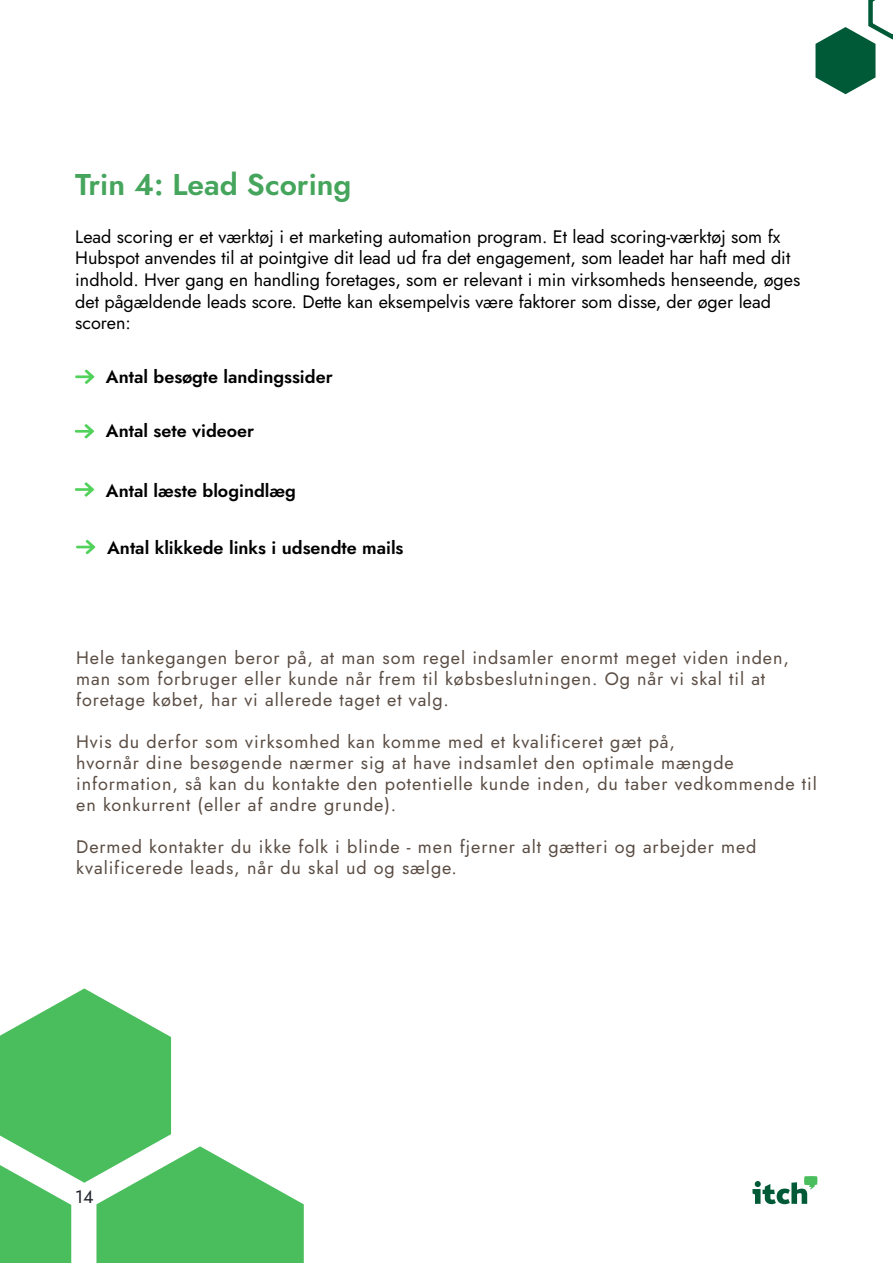
<style>
.page{position:relative;width:893px;height:1263px;background:#fff}
.page>*{position:absolute;margin:0;border:0;box-sizing:border-box;transform-origin:0 0}
.t1{font:600 30px "Jost";color:#46a55c}
.t2{font:18px/21px "Jost";letter-spacing:.05em;color:#5a4d44}
.t3{font:18px/21.6px "Jost";color:#000}
.t4{font:600 18px "Jost";color:#000}
.t5{font:18px "Jost";color:#21242c}
</style>
<div class="page">
<svg style="left:76px;top:540px;width:19px;height:14px"></svg>
<svg style="left:0;top:988px;width:304px;height:275px"></svg>
<svg style="left:815px;top:0;width:78px;height:94px"></svg>
<svg style="left:75px;top:370px;width:19px;height:14px"></svg>
<svg style="left:75px;top:424px;width:19px;height:14px"></svg>
<svg style="left:75px;top:482px;width:19px;height:15px"></svg>
<svg style="left:752px;top:1176px;width:65px;height:28px"></svg>
<h1 class="t1" style="left:75px;top:164px;width:278px">Trin 4: Lead Scoring</h1>
<p class="t3" style="left:75px;top:226px;width:727px">Lead scoring er et værktøj i et marketing automation program. Et lead scoring-værktøj som fx Hubspot anvendes til at pointgive dit lead ud fra det engagement, som leadet har haft med dit indhold. Hver gang en handling foretages, som er relevant i min virksomheds henseende, øges det pågældende leads score. Dette kan eksempelvis være faktorer som disse, der øger lead scoren:</p>
<p class="t4" style="left:106px;top:364px;width:228px">Antal besøgte landingssider</p>
<p class="t4" style="left:106px;top:418px;width:150px">Antal sete videoer</p>
<p class="t4" style="left:106px;top:478px;width:192px">Antal læste blogindlæg</p>
<p class="t4" style="left:107px;top:536px;width:298px">Antal klikkede links i udsendte mails</p>
<p class="t2" style="left:76px;top:648px;width:714px">Hele tankegangen beror på, at man som regel indsamler enormt meget viden inden, man som forbruger eller kunde når frem til købsbeslutningen. Og når vi skal til at foretage købet, har vi allerede taget et valg.</p>
<p class="t2" style="left:76px;top:732px;width:742px">Hvis du derfor som virksomhed kan komme med et kvalificeret gæt på,<br>hvornår dine besøgende nærmer sig at have indsamlet den optimale mængde information, så kan du kontakte den potentielle kunde inden, du taber vedkommende til en konkurrent (eller af andre grunde).</p>
<p class="t2" style="left:76px;top:837px;width:682px">Dermed kontakter du ikke folk i blinde - men fjerner alt gætteri og arbejder med kvalificerede leads, når du skal ud og sælge.</p>
<p class="t5" style="left:75px;top:1184px;width:20px">14</p>
</div>
